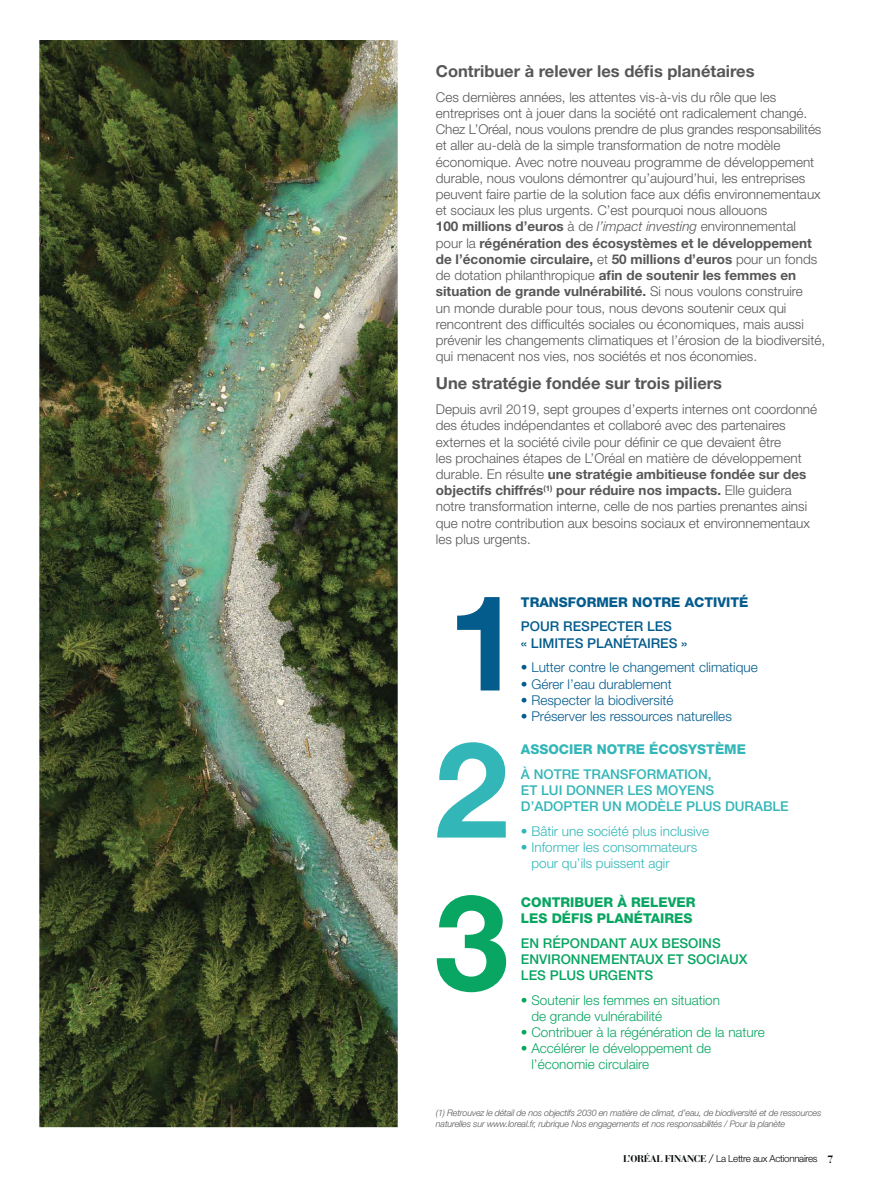
<style>
.page{position:relative;width:893px;height:1191px;background:#fff}
.page>*{position:absolute;margin:0;border:0;box-sizing:border-box;transform-origin:0 0}
.custom{font:700 133.35px "Helvetica Neue LT Std";color:#045c8d}
.custom-2{font:700 133.35px "Helvetica Neue LT Std";color:#33b6b8}
.custom-3{font:700 133.35px "Helvetica Neue LT Std";color:#09a562}
.t1{font:700 16.5px "Helvetica Neue LT Std";color:#575757}
.t2{font:300 13.5px/16.2px "Helvetica Neue LT Std";color:#575757}
.t3{font:300 13.5px/16.2px "Helvetica Neue LT Std";color:#09a562}
.t4{font:300 13.5px "Helvetica Neue LT Std";color:#045c8d}
.t5{font:300 13.5px "Helvetica Neue LT Std";color:#33b6b8}
.t6{font:500 13.5px/16.2px "Helvetica Neue LT Std";color:#33b6b8}
.t7{font:500 13.5px/16.2px "Helvetica Neue LT Std";color:#09a562}
.custom-4{font:800 13.5px/16.2px "Helvetica Neue LT Std";color:#09a562}
.t8{font:500 13.5px/16.2px "Helvetica Neue LT Std";color:#045c8d}
.custom-5{font:800 13.5px "Helvetica Neue LT Std";color:#045c8d}
.custom-6{font:800 13.5px "Helvetica Neue LT Std";color:#33b6b8}
.t9{font:300 9.75px "Helvetica Neue LT Std";letter-spacing:-.03em;color:#040809}
.t10{font:italic 300 9px/10.8px "Helvetica Neue LT Std";letter-spacing:-.02em;color:#575757}
.sup{font:700 7.8px "Helvetica Neue LT Std";color:#585857}
.s1{font-weight:700}
.s2{font-style:italic}
.s3{font-family:"Bauer Bodoni";font-weight:700}
.s4{font-family:"Gotham Rounded";font-weight:400}
.s5{font-family:"Bauer Bodoni";font-weight:700;font-size:10.5px}
</style>
<div class="page">
<img style="left:39px;top:40px;width:359px;height:1087px">
<h4 class="t1" style="left:436px;top:65px;width:320px">Contribuer à relever les défis planétaires</h4>
<p class="t2" style="left:436px;top:91px;width:391px">Ces dernières années, les attentes vis-à-vis du rôle que les entreprises ont à jouer dans la société ont radicalement changé.<br>Chez L’Oréal, nous voulons prendre de plus grandes responsabilités et aller au-delà de la simple transformation de notre modèle économique. Avec notre nouveau programme de développement durable, nous voulons démontrer qu’aujourd’hui, les entreprises peuvent faire partie de la solution face aux défis environnementaux et sociaux les plus urgents. C’est pourquoi nous allouons<br><span class="s1">100 millions d’euros</span> à de <span class="s2">l’impact investing</span> environnemental pour la <span class="s1">régénération des écosystèmes et le développement de l’économie circulaire,</span> et <span class="s1">50 millions d’euros</span> pour un fonds de dotation philanthropique <span class="s1">afin de soutenir les femmes en situation de grande vulnérabilité.</span> Si nous voulons construire<br>un monde durable pour tous, nous devons soutenir ceux qui rencontrent des difficultés sociales ou économiques, mais aussi prévenir les changements climatiques et l’érosion de la biodiversité, qui menacent nos vies, nos sociétés et nos économies.</p>
<h4 class="t1" style="left:436px;top:378px;width:288px">Une stratégie fondée sur trois piliers</h4>
<p class="t2" style="left:436px;top:403px;width:383px">Depuis avril 2019, sept groupes d’experts internes ont coordonné des études indépendantes et collaboré avec des partenaires externes et la société civile pour définir ce que devaient être<br>les prochaines étapes de L’Oréal en matière de développement durable. En résulte <span class="s1">une stratégie ambitieuse fondée sur des objectifs chiffrés</span></p>
<p class="sup" style="left:543px;top:485px;width:11px">(1)</p>
<p class="t2" style="left:436px;top:484px;width:376px;text-indent:120px"><span class="s1">pour réduire nos impacts.</span> Elle guidera notre transformation interne, celle de nos parties prenantes ainsi que notre contribution aux besoins sociaux et environnementaux les plus urgents.</p>
<p class="custom" style="left:447px;top:595px;width:76px">1</p>
<p class="custom-2" style="left:434px;top:742px;width:76px">2</p>
<p class="custom-3" style="left:434px;top:895px;width:76px">3</p>
<p class="custom-5" style="left:521px;top:594px;width:229px">TRANSFORMER NOTRE ACTIVITÉ</p>
<p class="t8" style="left:521px;top:618px;width:168px">POUR RESPECTER LES<br>« LIMITES PLANÉTAIRES »</p>
<p class="t4" style="left:521px;top:662px;width:238px">• Lutter contre le changement climatique</p>
<p class="t4" style="left:521px;top:679px;width:152px">• Gérer l’eau durablement</p>
<p class="t4" style="left:521px;top:695px;width:154px">• Respecter la biodiversité</p>
<p class="t4" style="left:521px;top:711px;width:212px">• Préserver les ressources naturelles</p>
<p class="custom-6" style="left:521px;top:741px;width:227px">ASSOCIER NOTRE ÉCOSYSTÈME</p>
<p class="t6" style="left:521px;top:765px;width:269px">À NOTRE TRANSFORMATION,<br>ET LUI DONNER LES MOYENS<br>D’ADOPTER UN MODÈLE PLUS DURABLE</p>
<p class="t5" style="left:521px;top:826px;width:190px">• Bâtir une société plus inclusive</p>
<p class="t5" style="left:521px;top:842px;width:178px">• Informer les consommateurs</p>
<p class="t5" style="left:531px;top:858px;width:140px">pour qu’ils puissent agir</p>
<p class="custom-4" style="left:521px;top:893px;width:176px">CONTRIBUER À RELEVER<br>LES DÉFIS PLANÉTAIRES</p>
<p class="t7" style="left:521px;top:934px;width:228px">EN RÉPONDANT AUX BESOINS<br>ENVIRONNEMENTAUX ET SOCIAUX<br>LES PLUS URGENTS</p>
<p class="t3" style="left:531px;top:993px;width:190px;text-indent:-11px">• Soutenir les femmes en situation de grande vulnérabilité</p>
<p class="t3" style="left:521px;top:1025px;width:245px">• Contribuer à la régénération de la nature</p>
<p class="t3" style="left:531px;top:1042px;width:181px;text-indent:-11px">• Accélérer le développement de l’économie circulaire</p>
<p class="t10" style="left:436px;top:1108px;width:387px">(1) Retrouvez le détail de nos objectifs 2030 en matière de climat, d’eau, de biodiversité et de ressources naturelles sur www.loreal.fr, rubrique Nos engagements et nos responsabilités / Pour la planète</p>
<p class="t9" style="left:623px;top:1155px;width:212px"><span class="s3">L’ORÉAL FINANCE</span> <span class="s4">/</span> La Lettre aux Actionnaires <span class="s5">7</span></p>
</div>
